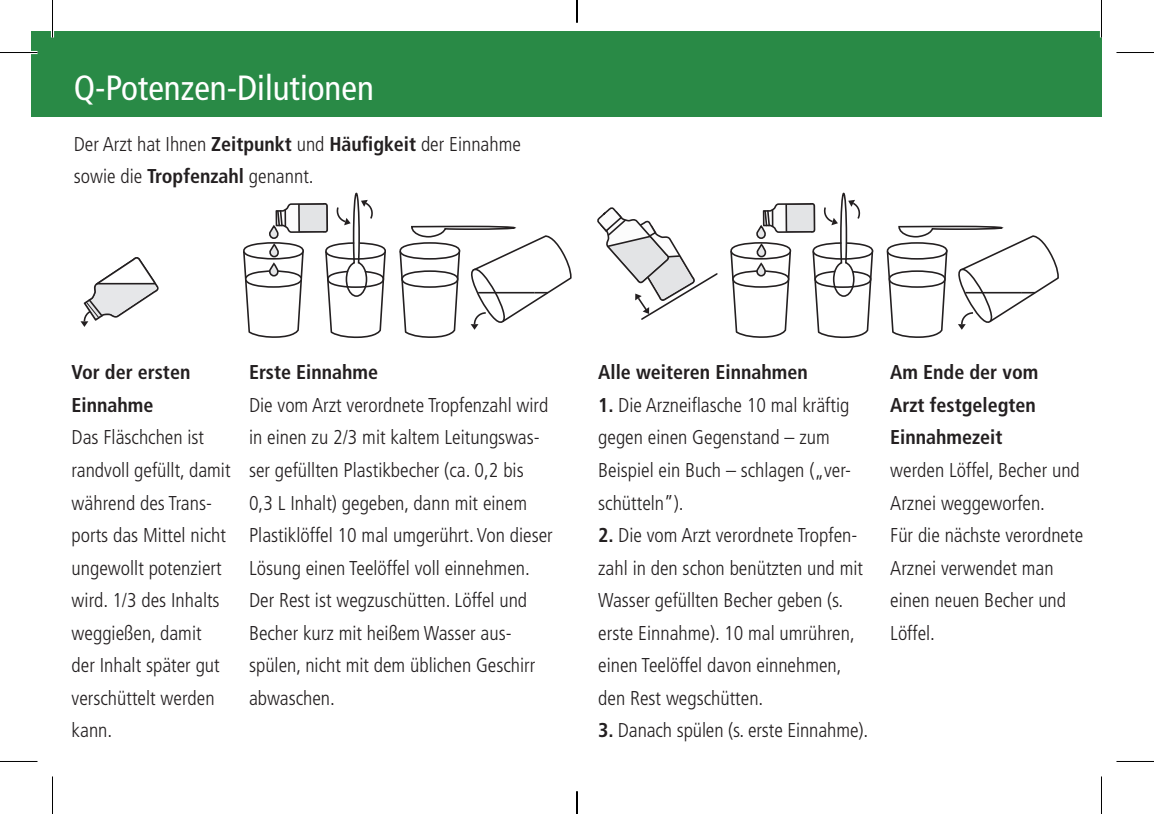
<style>
.page{position:relative;width:1154px;height:814px;background:#fff}
.page>*{position:absolute;margin:0;border:0;box-sizing:border-box;transform-origin:0 0}
.t1{font:condensed 35px "Frutiger";color:#fff}
.t2{font:300 condensed 20px/32.5px "Frutiger";color:#231f20}
.t3{font:700 condensed 20px/32.5px "Frutiger";color:#231f20}
.s1{font-weight:700}
</style>
<div class="page">
<div style="left:31px;top:31px;width:1070px;height:85px;background:#298a46"></div>
<svg style="left:81px;top:257px;width:78px;height:70px"></svg>
<hr style="left:97px;top:283px;width:58px;height:1px;background:#231f20">
<svg style="left:243px;top:192px;width:143px;height:147px"></svg>
<svg style="left:399px;top:225px;width:173px;height:113px"></svg>
<svg style="left:597px;top:192px;width:277px;height:147px"></svg>
<svg style="left:886px;top:225px;width:173px;height:113px"></svg>
<hr style="left:0;top:51px;width:38px;height:3px;background:#fff">
<hr style="left:51px;top:0;width:3px;height:38px;background:#fff">
<hr style="left:1100px;top:0;width:3px;height:38px;background:#fff">
<hr style="left:0;top:52px;width:38px;height:1px;background:#000">
<hr style="left:1116px;top:52px;width:38px;height:1px;background:#000">
<hr style="left:0;top:761px;width:38px;height:1px;background:#000">
<hr style="left:1116px;top:761px;width:38px;height:1px;background:#000">
<hr style="left:52px;top:0;width:1px;height:38px;background:#000">
<hr style="left:52px;top:776px;width:1px;height:38px;background:#000">
<hr style="left:1101px;top:0;width:1px;height:38px;background:#000">
<hr style="left:1101px;top:776px;width:1px;height:38px;background:#000">
<svg style="left:576px;top:0;width:1px;height:23px"></svg>
<svg style="left:576px;top:791px;width:1px;height:23px"></svg>
<h1 class="t1" style="left:74px;top:67px;width:302px">Q-Potenzen-Dilutionen</h1>
<p class="t2" style="left:74px;top:128px;width:449px">Der Arzt hat Ihnen <span class="s1">Zeitpunkt</span> und <span class="s1">Häufigkeit</span> der Einnahme sowie die <span class="s1">Tropfenzahl</span> genannt.</p>
<p class="t3" style="left:72px;top:356px;width:120px">Vor der ersten<br>Einnahme</p>
<p class="t2" style="left:72px;top:421px;width:160px">Das Fläschchen ist randvoll gefüllt, damit während des Trans&shy;ports das Mittel nicht ungewollt potenziert wird. 1/3 des Inhalts weggießen, damit<br>der Inhalt später gut ver schüttelt werden kann.</p>
<p class="t3" style="left:249px;top:356px;width:131px">Erste Einnahme</p>
<p class="t2" style="left:249px;top:389px;width:305px">Die vom Arzt verordnete Tropfen zahl wird in einen zu 2/3 mit kaltem Leitungswas&shy;ser gefüllten Plastikbecher (ca. 0,2 bis<br>0,3 L Inhalt) gegeben, dann mit einem Plastiklöffel 10 mal umgerührt. Von dieser Lösung einen Tee löffel voll einnehmen.<br>Der Rest ist wegzu schütten. Löffel und Becher kurz mit heißem Wasser aus&shy;spülen, nicht mit dem üblichen Geschirr abwaschen.</p>
<p class="t3" style="left:598px;top:356px;width:211px">Alle weiteren Einnahmen</p>
<p class="t2" style="left:598px;top:389px;width:254px"><span class="s1">1.</span> Die Arzneiflasche 10 mal kräftig gegen einen Gegenstand – zum<br>Beispiel ein Buch – schlagen („ver&shy;schütteln”).</p>
<p class="t2" style="left:598px;top:519px;width:266px"><span class="s1">2.</span> Die vom Arzt verordnete Tropfen&shy;zahl in den schon benützten und mit<br>Wasser gefüllten Becher geben (s. erste Einnahme). 10 mal umrühren, einen Teelöffel davon einnehmen, den Rest wegschütten.</p>
<p class="t2" style="left:598px;top:714px;width:272px"><span class="s1">3.</span> Danach spülen (s. erste Einnahme).</p>
<p class="t3" style="left:890px;top:356px;width:150px">Am Ende der vom<br>Arzt festgelegten<br>Einnahmezeit</p>
<p class="t2" style="left:890px;top:454px;width:194px">werden Löffel, Becher und<br>Arznei weggeworfen.<br>Für die nächste verordnete<br>Arznei verwendet man einen neuen Becher und<br>Löffel.</p>
</div>
